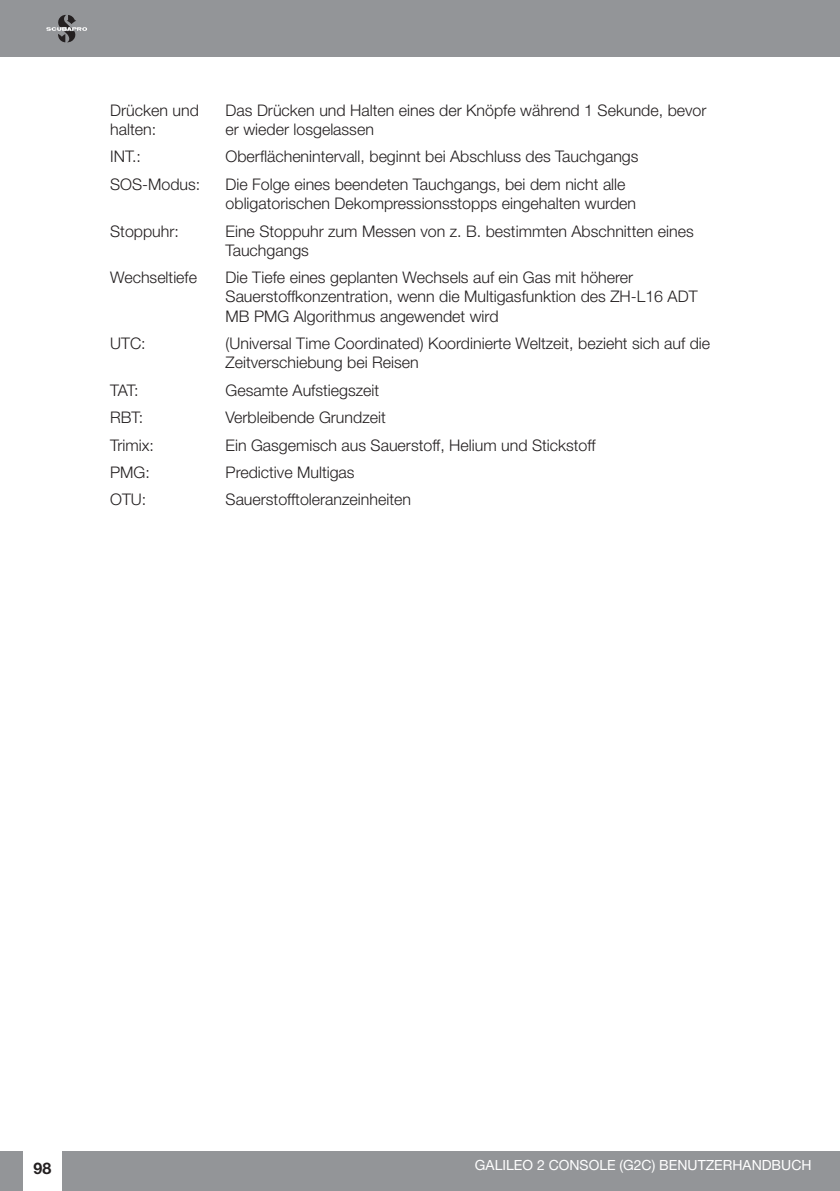
<style>
.page{position:relative;width:840px;height:1191px;background:#fff}
.page>*{position:absolute;margin:0;border:0;box-sizing:border-box;transform-origin:0 0}
.t1{font:300 16px/19.2px "Helvetica Neue LT Std";color:#231f20}
.t2{font:700 16px "Helvetica Neue LT Std";color:#231f20}
.t3{font:14px "Helvetica Neue LT Std";color:#fff}
</style>
<div class="page">
<hr style="left:839px;top:0;width:1px;height:57px;background:#939598">
<div style="left:62px;top:1151px;width:777px;height:40px;background:#939598"></div>
<hr style="left:839px;top:1151px;width:1px;height:40px;background:#939598">
<div style="left:0;top:1151px;width:23px;height:40px;background:#939598"></div>
<div style="left:0;top:0;width:839px;height:57px;background:#939598"></div>
<svg style="left:46px;top:15px;width:41px;height:27px"></svg>
<p class="t1" style="left:110px;top:100px;width:90px">Drücken und halten:</p>
<p class="t1" style="left:225px;top:100px;width:482px">Das Drücken und Halten eines der Knöpfe während 1 Sekunde, bevor er wieder losgelassen</p>
<p class="t1" style="left:110px;top:147px;width:32px">INT.:</p>
<p class="t1" style="left:225px;top:147px;width:414px">Oberflächenintervall, beginnt bei Abschluss des Tauchgangs</p>
<p class="t1" style="left:110px;top:174px;width:92px">SOS-Modus:</p>
<p class="t1" style="left:225px;top:174px;width:412px">Die Folge eines beendeten Tauchgangs, bei dem nicht alle obligatorischen Dekompressionsstopps eingehalten wurden</p>
<p class="t1" style="left:110px;top:221px;width:70px">Stoppuhr:</p>
<p class="t1" style="left:225px;top:221px;width:469px">Eine Stoppuhr zum Messen von z. B. bestimmten Abschnitten eines<br>Tauchgangs</p>
<p class="t1" style="left:110px;top:267px;width:88px">Wechseltiefe</p>
<p class="t1" style="left:225px;top:267px;width:473px">Die Tiefe eines geplanten Wechsels auf ein Gas mit höherer<br>Sauerstoffkonzentration, wenn die Multigasfunktion des ZH-L16 ADT<br>MB PMG Algorithmus angewendet wird</p>
<p class="t1" style="left:110px;top:333px;width:37px">UTC:</p>
<p class="t1" style="left:225px;top:333px;width:486px">(Universal Time Coordinated) Koordinierte Weltzeit, bezieht sich auf die<br>Zeitverschiebung bei Reisen</p>
<p class="t1" style="left:110px;top:380px;width:30px">TAT:</p>
<p class="t1" style="left:225px;top:380px;width:155px">Gesamte Aufstiegszeit</p>
<p class="t1" style="left:110px;top:407px;width:34px">RBT:</p>
<p class="t1" style="left:225px;top:407px;width:162px">Verbleibende Grundzeit</p>
<p class="t1" style="left:110px;top:435px;width:45px">Trimix:</p>
<p class="t1" style="left:225px;top:435px;width:371px">Ein Gasgemisch aus Sauerstoff, Helium und Stickstoff</p>
<p class="t1" style="left:110px;top:462px;width:41px">PMG:</p>
<p class="t1" style="left:225px;top:462px;width:130px">Predictive Multigas</p>
<p class="t1" style="left:110px;top:490px;width:38px">OTU:</p>
<p class="t1" style="left:225px;top:490px;width:187px">Sauerstofftoleranzeinheiten</p>
<p class="t2" style="left:34px;top:1158px;width:19px">98</p>
<p class="t3" style="left:474px;top:1156px;width:338px">GALILEO 2 CONSOLE (G2C) BENUTZERHANDBUCH</p>
</div>
